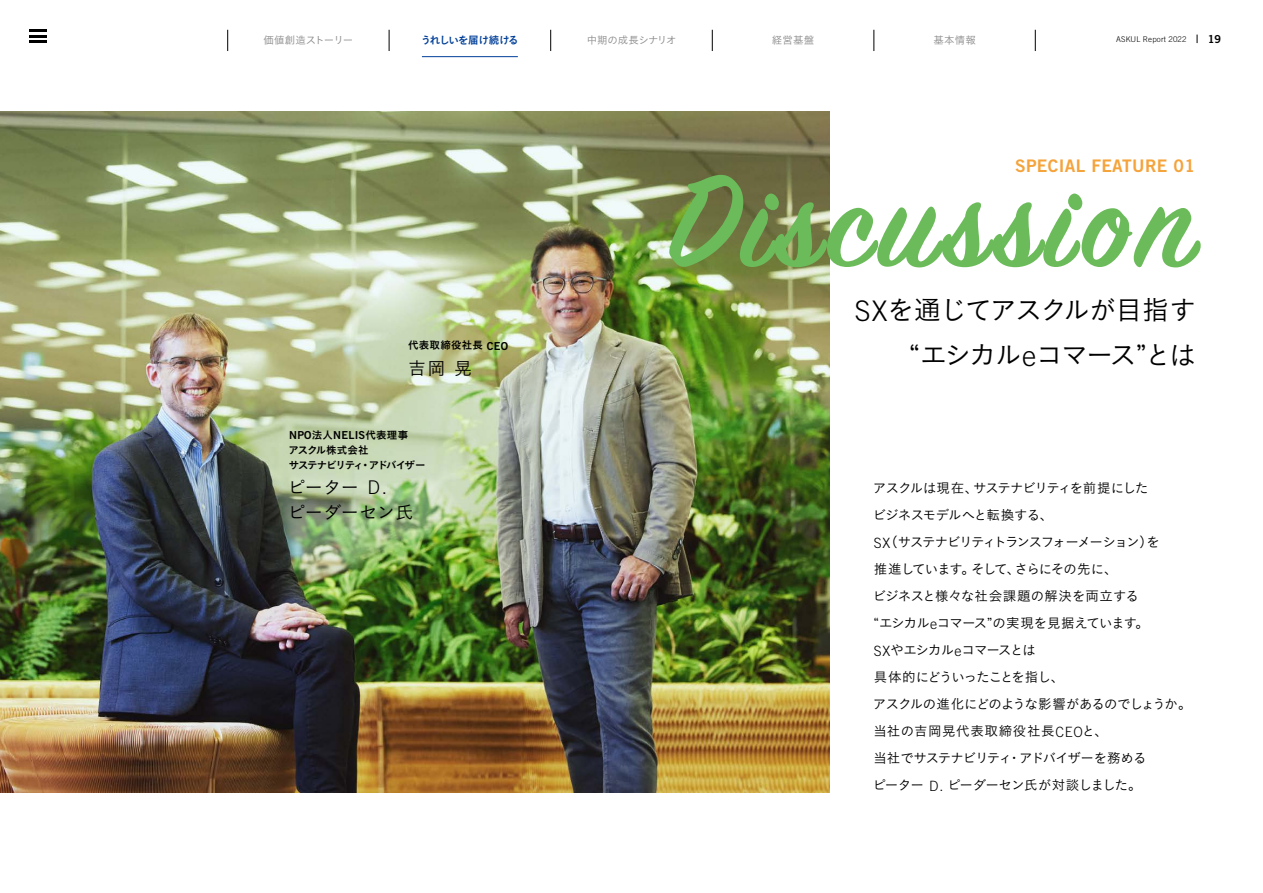
<style>
.page{position:relative;width:1263px;height:893px;background:#fff}
.page>*{position:absolute;margin:0;border:0;box-sizing:border-box;transform-origin:0 0}
.t1{font:600 144px "Sign Painter House Script";letter-spacing:.05em;color:#6cbb5a}
.t2{font:27px/45px "Koburina Go Std N W3";letter-spacing:-.06em;color:#000;text-align:right}
.t3{font:18px/25.2px "Koburina Go Std N W3";letter-spacing:-.02em;color:#000}
.t4{font:18px "Koburina Go Std N W3";letter-spacing:.025em;color:#000}
.t5{font:17.4px "Trade Gothic LT Std Bd 2";letter-spacing:.02em;color:#f5a33b}
.t6{font:13.5px/27px "Koburina Go Std N W3";letter-spacing:-.065em;color:#000}
.t7{font:10.95px "Trade Gothic LT Std Bd 2";letter-spacing:.02em;color:#000}
.t8{font:10.5px/15px "Koburina Go Std N W6";letter-spacing:-.115em;color:#000}
.t9{font:10.5px "Koburina Go Std N W6";letter-spacing:-.085em;color:#003f98}
.t10{font:10.5px "Koburina Go Std N W6";letter-spacing:.02em;color:#000}
.t11{font:10.5px "Koburina Go Std N W3";letter-spacing:-.05em;color:#898989}
.t12{font:10.5px "Koburina Go Std N W3";letter-spacing:-.035em;color:#898989}
.t13{font:10.5px "Koburina Go Std N W3";letter-spacing:-.015em;color:#898989}
.t14{font:300 7.8px "Trade Gothic LT Std";letter-spacing:.02em;color:#000}
.s1{font-family:"Trade Gothic LT Std Bd 2";font-size:10.95px}
.s2{font-family:"Koburina Go Std N W6";font-size:10.5px}
.s3{font-family:"Trade Gothic LT Std";font-weight:300;font-size:18.9px}
.s4{font-family:"Trade Gothic LT Std";font-weight:300;font-size:28.35px}
.s5{font-family:"Trade Gothic LT Std";font-weight:300;font-size:14.1px}
</style>
<div class="page">
<img style="left:0;top:112px;width:829px;height:680px">
<img style="left:275px;top:474px;width:198px;height:111px">
<svg style="left:30px;top:30px;width:17px;height:7px"></svg>
<hr style="left:30px;top:40px;width:17px;height:3px;background:#000">
<svg style="left:227px;top:30px;width:1px;height:21px"></svg>
<svg style="left:389px;top:30px;width:1px;height:21px"></svg>
<svg style="left:1035px;top:30px;width:1px;height:21px"></svg>
<svg style="left:874px;top:30px;width:1px;height:21px"></svg>
<svg style="left:712px;top:30px;width:1px;height:21px"></svg>
<svg style="left:550px;top:30px;width:1px;height:21px"></svg>
<hr style="left:422px;top:56px;width:96px;height:1px;background:#003f98">
<p class="t11" style="left:263px;top:33px;width:91px">価値創造ストーリー</p>
<p class="t9" style="left:421px;top:32px;width:99px">うれしいを届け続ける</p>
<p class="t12" style="left:587px;top:33px;width:91px">中期の成長シナリオ</p>
<p class="t13" style="left:772px;top:33px;width:44px">経営基盤</p>
<p class="t13" style="left:933px;top:33px;width:44px">基本情報</p>
<p class="t14" style="left:1116px;top:34px;width:72px">ASKUL Report 2022</p>
<p class="t7" style="left:1208px;top:32px;width:15px">19</p>
<p class="t10" style="left:408px;top:337px;width:101px">代表取締役社長 <span class="s1">CEO</span></p>
<h3 class="t4" style="left:408px;top:354px;width:65px">吉岡晃</h3>
<p class="t7" style="left:289px;top:428px;width:121px">NPO<span class="s2">法人</span>NELIS<span class="s2">代表理事</span></p>
<p class="t8" style="left:289px;top:443px;width:139px">アスクル株式会社<br>サステナビリティ・アドバイザー</p>
<h3 class="t3" style="left:288px;top:474px;width:127px">ピーター <span class="s3">D.<br></span>ピーダーセン氏</h3>
<p class="t5" style="left:1015px;top:155px;width:181px">SPECIAL FEATURE 01</p>
<h1 class="t1" style="left:669px;top:135px;width:528px">Discussion</h1>
<h2 class="t2" style="left:855px;top:287px;width:343px"><span class="s4">SX</span>を通じてアスクルが目指す“エシカル<span class="s4">e</span>コマース”とは</h2>
<p class="t6" style="left:873px;top:475px;width:320px">アスクルは現在、サステナビリティを前提にした<br>ビジネスモデルへと転換する、<br><span class="s5">SX</span>（サステナビリティトランスフォーメーション）を<br>推進しています。そして、さらにその先に、<br>ビジネスと様々な社会課題の解決を両立する<br>“エシカル<span class="s5">e</span>コマース”の実現を見据えています。<br><span class="s5">SX</span>やエシカル<span class="s5">e</span>コマースとは<br>具体的にどういったことを指し、<br>アスクルの進化にどのような影響があるのでしょうか。当社の吉岡晃代表取締役社長<span class="s5">CEO</span>と、<br>当社でサステナビリティ・アドバイザーを務める<br>ピーター <span class="s5">D.</span> ピーダーセン氏が対談しました。</p>
</div>
